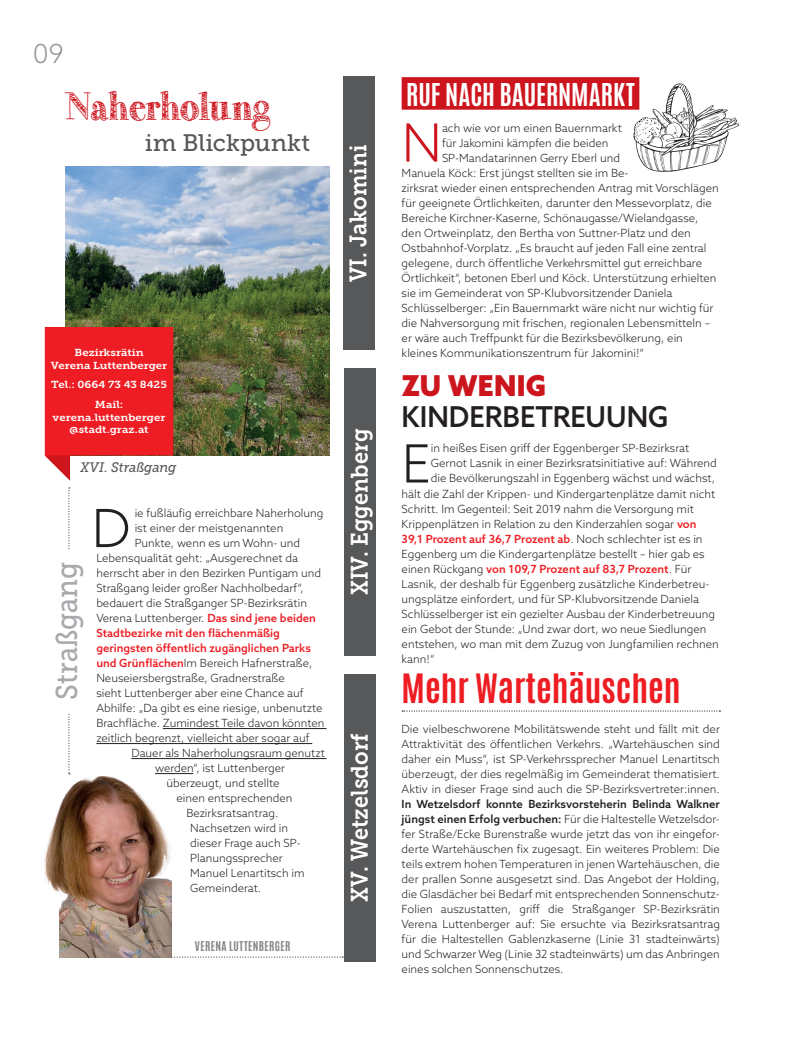
<style>
.page{position:relative;width:798px;height:1053px;background:#fff}
.page>*{position:absolute;margin:0;border:0;box-sizing:border-box;transform-origin:0 0}
.t1{font:300 52.62px "Azo Sans";color:#231f20}
.t2{font:300 52.62px "Azo Sans";color:#cd151d}
.t3{font:40px "Little Bird";letter-spacing:-.025em;color:#cd151d;scale:.96 1}
.t4{font:700 33.75px "Antonio";color:#ee1d23}
.t5{font:30px "Museo Slab 500";color:#a8a9ad;scale:.91 1}
.t6{font:500 28.75px "Azo Sans";color:#231f20;scale:.96 1}
.t7{font:900 28.75px "Azo Sans";letter-spacing:.005em;color:#cd151d;scale:.96 1}
.t8{font:700 26.25px "Antonio";letter-spacing:-.005em;color:#fff;scale:.96 1}
.t9{font:300 26.25px "Azo Sans";color:#939598}
.t10{font:23.75px "Museo Slab 700";color:#fff;scale:.91 1}
.t11{font:23.75px "Museo Slab 500";letter-spacing:-.005em;color:#57585a}
.t12{font:italic 13.75px "Museo Slab 500";letter-spacing:-.005em;color:#57585a;scale:.96 1}
.t13{font:300 11.25px/15px "Azo Sans";color:#231f20;text-align:justify}
.t14{font:500 11.25px "Azo Sans";color:#ee1d23}
.t15{font:700 11.25px "Antonio";letter-spacing:.035em;color:#808285;scale:.96 1}
.t16{font:10.12px/12.5px "Museo Slab 700";color:#fff;text-align:center;scale:1.12 1}
.s1{font-weight:500;color:#ee1d23}
.s2{font-weight:300;color:#231f20}
.s3{font-weight:500}
</style>
<div class="page">
<img style="left:65px;top:166px;width:265px;height:290px">
<svg style="left:45px;top:327px;width:128px;height:153px;background:#ef3c41"></svg>
<hr style="left:163px;top:728px;width:163px;height:1px;background:#231f20">
<hr style="left:96px;top:743px;width:216px;height:1px;background:#231f20">
<hr style="left:131px;top:758px;width:195px;height:1px;background:#231f20">
<hr style="left:155px;top:773px;width:38px;height:1px;background:#231f20">
<svg style="left:402px;top:710px;width:318px;height:1px"></svg>
<div style="left:401px;top:77px;width:238px;height:33px;background:#cd151d"></div>
<svg style="left:172px;top:956px;width:171px;height:1px"></svg>
<img style="left:60px;top:934px;width:112px;height:23px">
<svg style="left:44px;top:487px;width:147px;height:447px"></svg>
<div style="left:343px;top:77px;width:31px;height:273px;background:#57585a"></div>
<div style="left:344px;top:674px;width:32px;height:287px;background:#57585a"></div>
<div style="left:344px;top:369px;width:32px;height:287px;background:#57585a"></div>
<svg style="left:633px;top:83px;width:106px;height:89px"></svg>
<h3 class="t9" style="left:33px;top:37px;width:32px">09</h3>
<h2 class="t3" style="left:64px;top:84px;width:214px">Naherholung</h2>
<h3 class="t11" style="left:145px;top:130px;width:166px">im Blickpunkt</h3>
<h3 class="t10" style="left:344px;top:282px;width:153px;rotate:-90deg">VI. Jakomini</h3>
<p class="t16" style="left:51px;top:346px;width:105px">Bezirksrätin<br>Verena Luttenberger</p>
<p class="t16" style="left:51px;top:375px;width:105px;line-height:19.6px">Tel.: 0664 73 43 8425<br>Mail:</p>
<p class="t16" style="left:53px;top:411px;width:102px">verena.luttenberger @stadt.graz.at</p>
<p class="t12" style="left:80px;top:460px;width:102px">XVI. Straßgang</p>
<h3 class="t5" style="left:50px;top:699px;width:153px;rotate:-90deg">Straßgang</h3>
<h1 class="t1" style="left:92px;top:494px;width:40px">D</h1>
<p class="t13" style="left:135px;top:505px;width:190px">ie fußläufig erreichbare Naherholung</p>
<p class="t13" style="left:135px;top:520px;width:150px">ist einer der meistgenannten</p>
<p class="t13" style="left:135px;top:535px;width:167px">Punkte, wenn es um Wohn- und</p>
<p class="t13" style="left:96px;top:550px;width:203px">Lebensqualität geht: „Ausgerechnet da</p>
<p class="t13" style="left:96px;top:565px;width:226px">herrscht aber in den Bezirken Puntigam und</p>
<p class="t13" style="left:96px;top:580px;width:209px">Straßgang leider großer Nachholbedarf“,</p>
<p class="t13" style="left:96px;top:595px;width:212px">bedauert die Straßganger SP-Bezirksrätin</p>
<p class="t13" style="left:96px;top:610px;width:221px">Verena Luttenberger. <span class="s1">Das sind jene beiden</span></p>
<p class="t14" style="left:96px;top:625px;width:185px">Stadtbezirke mit den flächenmäßig</p>
<p class="t14" style="left:96px;top:640px;width:216px">geringsten öffentlich zugänglichen Parks</p>
<p class="t13" style="left:96px;top:655px;width:217px"><span class="s1">und Grünflächen</span>Im Bereich Hafnerstraße,</p>
<p class="t13" style="left:96px;top:670px;width:190px">Neuseiersbergstraße, Gradnerstraße</p>
<p class="t13" style="left:96px;top:685px;width:208px">sieht Luttenberger aber eine Chance auf</p>
<p class="t13" style="left:96px;top:700px;width:227px">Abhilfe: „Da gibt es eine riesige, unbenutzte</p>
<p class="t13" style="left:96px;top:715px;width:230px">Brachfläche. Zumindest Teile davon könnten</p>
<p class="t13" style="left:96px;top:730px;width:214px">zeitlich begrenzt, vielleicht aber sogar auf</p>
<p class="t13" style="left:131px;top:745px;width:195px">Dauer als Naherholungsraum genutzt</p>
<p class="t13" style="left:155px;top:760px;width:131px">werden“, ist Luttenberger</p>
<p class="t13" style="left:166px;top:775px;width:114px">überzeugt, und stellte</p>
<p class="t13" style="left:176px;top:790px;width:118px">einen entsprechenden</p>
<p class="t13" style="left:186px;top:805px;width:93px">Bezirksratsantrag.</p>
<p class="t13" style="left:190px;top:820px;width:99px">Nachsetzen wird in</p>
<p class="t13" style="left:190px;top:835px;width:112px">dieser Frage auch SP-</p>
<p class="t13" style="left:190px;top:850px;width:94px">Planungssprecher</p>
<p class="t13" style="left:190px;top:865px;width:116px">Manuel Lenartitsch im</p>
<p class="t13" style="left:190px;top:880px;width:73px">Gemeinderat.</p>
<p class="t15" style="left:195px;top:937px;width:101px">VERENA LUTTENBERGER</p>
<h3 class="t10" style="left:346px;top:595px;width:184px;rotate:-90deg">XIV. Eggenberg</h3>
<h3 class="t10" style="left:346px;top:901px;width:187px;rotate:-90deg">XV. Wetzelsdorf</h3>
<h3 class="t8" style="left:406px;top:75px;width:239px">RUF NACH BAUERNMARKT</h3>
<h1 class="t2" style="left:401px;top:108px;width:42px">N</h1>
<p class="t13" style="left:442px;top:120px;width:181px">ach wie vor um einen Bauernmarkt</p>
<p class="t13" style="left:442px;top:135px;width:168px">für Jakomini kämpfen die beiden</p>
<p class="t13" style="left:442px;top:150px;width:179px">SP-Mandatarinnen Gerry Eberl und</p>
<p class="t13" style="left:401px;top:165px;width:228px">Manuela Köck: Erst jüngst stellten sie im Be-</p>
<p class="t13" style="left:401px;top:180px;width:318px">zirksrat wieder einen entsprechenden Antrag mit Vorschlägen</p>
<p class="t13" style="left:401px;top:195px;width:311px">für geeignete Örtlichkeiten, darunter den Messevorplatz, die</p>
<p class="t13" style="left:401px;top:210px;width:298px">Bereiche Kirchner-Kaserne, Schönaugasse/Wielandgasse,</p>
<p class="t13" style="left:401px;top:225px;width:290px">den Ortweinplatz, den Bertha von Suttner-Platz und den</p>
<p class="t13" style="left:401px;top:240px;width:306px">Ostbahnhof-Vorplatz. „Es braucht auf jeden Fall eine zentral</p>
<p class="t13" style="left:401px;top:255px;width:302px">gelegene, durch öffentliche Verkehrsmittel gut erreichbare</p>
<p class="t13" style="left:401px;top:270px;width:316px">Örtlichkeit“, betonen Eberl und Köck. Unterstützung erhielten</p>
<p class="t13" style="left:401px;top:285px;width:272px">sie im Gemeinderat von SP-Klubvorsitzender Daniela</p>
<p class="t13" style="left:401px;top:300px;width:313px">Schlüsselberger: „Ein Bauernmarkt wäre nicht nur wichtig für</p>
<p class="t13" style="left:401px;top:315px;width:310px">die Nahversorgung mit frischen, regionalen Lebensmitteln –</p>
<p class="t13" style="left:401px;top:330px;width:283px">er wäre auch Treffpunkt für die Bezirksbevölkerung, ein</p>
<p class="t13" style="left:401px;top:345px;width:244px">kleines Kommunikationszentrum für Jakomini!“</p>
<h3 class="t7" style="left:401px;top:366px;width:152px">ZU WENIG</h3>
<h3 class="t6" style="left:401px;top:397px;width:279px">KINDERBETREUUNG</h3>
<h1 class="t1" style="left:401px;top:429px;width:31px">E</h1>
<p class="t13" style="left:430px;top:441px;width:260px">in heißes Eisen griff der Eggenberger SP-Bezirksrat</p>
<p class="t13" style="left:430px;top:456px;width:287px">Gernot Lasnik in einer Bezirksratsinitiative auf: Während</p>
<p class="t13" style="left:430px;top:471px;width:286px">die Bevölkerungszahl in Eggenberg wächst und wächst,</p>
<p class="t13" style="left:401px;top:486px;width:315px">hält die Zahl der Krippen- und Kindergartenplätze damit nicht</p>
<p class="t13" style="left:401px;top:501px;width:293px">Schritt. Im Gegenteil: Seit 2019 nahm die Versorgung mit</p>
<p class="t13" style="left:401px;top:516px;width:296px">Krippenplätzen in Relation zu den Kinderzahlen sogar <span class="s1">von</span></p>
<p class="t14" style="left:401px;top:531px;width:302px">39,1 Prozent auf 36,7 Prozent ab<span class="s2">. Noch schlechter ist es in</span></p>
<p class="t13" style="left:401px;top:546px;width:304px">Eggenberg um die Kindergartenplätze bestellt – hier gab es</p>
<p class="t14" style="left:401px;top:561px;width:291px"><span class="s2">einen Rückgang</span> von 109,7 Prozent auf 83,7 Prozent<span class="s2">. Für</span></p>
<p class="t13" style="left:401px;top:576px;width:309px">Lasnik, der deshalb für Eggenberg zusätzliche Kinderbetreu-</p>
<p class="t13" style="left:401px;top:591px;width:299px">ungsplätze einfordert, und für SP-Klubvorsitzende Daniela</p>
<p class="t13" style="left:401px;top:606px;width:315px">Schlüsselberger ist ein gezielter Ausbau der Kinderbetreuung</p>
<p class="t13" style="left:401px;top:621px;width:306px">ein Gebot der Stunde: „Und zwar dort, wo neue Siedlungen</p>
<p class="t13" style="left:401px;top:636px;width:318px">entstehen, wo man mit dem Zuzug von Jungfamilien rechnen</p>
<p class="t13" style="left:401px;top:651px;width:35px">kann!“</p>
<h3 class="t4" style="left:401px;top:663px;width:280px">Mehr Wartehäuschen</h3>
<p class="t13" style="left:401px;top:720px;width:320px">Die vielbeschworene Mobilitätswende steht und fällt mit der Attraktivität des öffentlichen Verkehrs. „Wartehäuschen sind daher ein Muss“, ist SP-Verkehrssprecher Manuel Lenartitsch überzeugt, der dies regelmäßig im Gemeinderat thematisiert.<br>Aktiv in dieser Frage sind auch die SP-Bezirksvertreter:innen.</p>
<p class="t13" style="left:401px;top:795px;width:320px"><span class="s3">In Wetzelsdorf konnte Bezirksvorsteherin Belinda Walkner jüngst einen Erfolg verbuchen:</span> Für die Haltestelle Wetzelsdor&shy;fer Straße/Ecke Burenstraße wurde jetzt das von ihr eingefor&shy;derte Wartehäuschen fix zugesagt. Ein weiteres Problem: Die teils extrem hohen Temperaturen in jenen Wartehäuschen, die der prallen Sonne ausgesetzt sind. Das Angebot der Holding, die Glasdächer bei Bedarf mit entsprechenden Sonnenschutz-Folien auszustatten, griff die Straßganger SP-Bezirksrätin Verena Luttenberger auf: Sie ersuchte via Bezirksratsantrag für die Haltestellen Gablenzkaserne (Linie 31 stadteinwärts) und Schwarzer Weg (Linie 32 stadteinwärts) um das Anbringen eines solchen Sonnenschutzes.</p>
</div>
